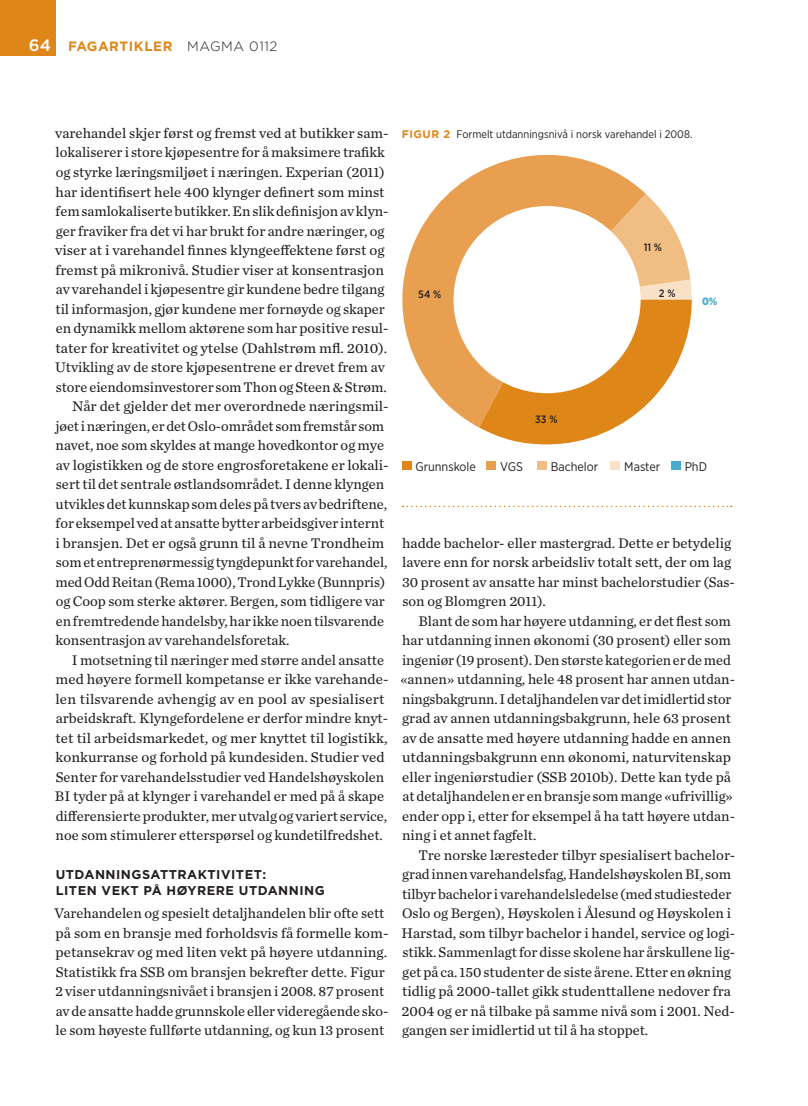
<style>
.page{position:relative;width:808px;height:1106px;background:#fff}
.page>*{position:absolute;margin:0;border:0;box-sizing:border-box;transform-origin:0 0}
.b1a_f{font:14.55px/19.5px "Chronicle Text G2";color:#231f20}
.b1af-_f{font:14.55px/19.5px "Chronicle Text G2";color:#231f20}
.t1{font:700 13.5px "Gotham";letter-spacing:.04em;color:#df8619}
.m1t_t{font:700 12.75px/15.8px "Gotham";letter-spacing:.04em;color:#231f20}
.t2{font:12.6px "Gotham Narrow";color:#231f20}
.fig1_f_m1t_t{font:10.95px "Gotham Narrow";color:#231f20}
.t3{font:500 10.65px "Gotham Narrow";color:#231f20}
.t4{font:900 10.65px "Gotham Narrow";color:#49aacd}
.s1{font-weight:500;font-size:16.5px;color:#fff}
.s2{font-weight:300;color:#231f20}
.s3{font-family:"Gotham";font-weight:700;color:#df8619}
</style>
<div class="page">
<div style="left:0;top:0;width:55px;height:55px;background:#df8619"></div>
<svg style="left:403px;top:505px;width:329px;height:2px"></svg>
<svg style="left:402px;top:155px;width:244px;height:272px;fill:#e8a050"></svg>
<svg style="left:479px;top:194px;width:213px;height:250px"></svg>
<div style="left:671px;top:461px;width:9px;height:9px;background:#49aacd"></div>
<div style="left:611px;top:461px;width:9px;height:9px;background:#f9e1c7"></div>
<div style="left:537px;top:461px;width:10px;height:9px;background:#f0bd83"></div>
<div style="left:487px;top:461px;width:9px;height:9px;background:#e8a050"></div>
<div style="left:402px;top:461px;width:9px;height:9px;background:#df8619"></div>
<div style="left:453px;top:206px;width:188px;height:187px;background:#fff;border-radius:50%"></div>
<p class="t1" style="left:29px;top:37px;width:250px"><span class="s1">64</span> FAGARTIKLER <span class="s2">MAGMA 0112</span></p>
<p class="b1a_f" style="left:55px;top:123px;width:335px">varehandel skjer først og fremst ved at butikker sam&shy;lokaliserer i store kjøpesentre for å maksimere trafikk og styrke læringsmiljøet i næringen. Experian (2011) har identifisert hele 400 klynger definert som minst fem samlokaliserte butikker. En slik definisjon av klyn&shy;ger fraviker fra det vi har brukt for andre næringer, og viser at i varehandel finnes klyngeefektene først og fremst på mikronivå. Studier viser at konsentrasjon av varehandel i kjøpesentre gir kundene bedre tilgang til informasjon, gjør kundene mer fornøyde og skaper en dynamikk mellom aktørene som har positive resul&shy;tater for kreativitet og ytelse (Dahlstrøm mfl. 2010).<br>Utvikling av de store kjøpesentrene er drevet frem av store eiendomsinvestorer som Thon og Steen &amp; Strøm.</p>
<p class="b1a_f" style="left:55px;top:396px;width:335px;text-indent:17px">Når det gjelder det mer overordnede næringsmil&shy;jøet i næringen, er det Oslo-området som fremstår som navet, noe som skyldes at mange hovedkontor og mye av logistikken og de store engrosforetakene er lokali&shy;sert til det sentrale østlandsområdet. I denne klyngen utvikles det kunnskap som deles på tvers av bedriftene, for eksempel ved at ansatte bytter arbeidsgiver internt i bransjen. Det er også grunn til å nevne Trondheim som et entreprenørmessig tyngdepunkt for varehandel, med Odd Reitan (Rema 1000), Trond Lykke (Bunnpris) og Coop som sterke aktører. Bergen, som tidligere var en fremtredende handelsby, har ikke noen tilsvarende konsentrasjon av varehandelsforetak.</p>
<p class="b1a_f" style="left:55px;top:649px;width:335px;text-indent:17px">I motsetning til næringer med større andel ansatte med høyere formell kompetanse er ikke varehande&shy;len tilsvarende avhengig av en pool av spesialisert arbeidskraft. Klyngefordelene er derfor mindre knyt&shy;tet til arbeidsmarkedet, og mer knyttet til logistikk, konkurranse og forhold på kundesiden. Studier ved Senter for varehandelsstudier ved Handelshøyskolen BI tyder på at klynger i varehandel er med på å skape diferensierte produkter, mer utvalg og variert service, noe som stimulerer etterspørsel og kundetilfredshet.</p>
<p class="m1t_t" style="left:56px;top:866px;width:271px">UTDANNINGSATTRAKTIVITET:<br>LITEN VEKT PÅ HØYRERE UTDANNING</p>
<p class="b1af-_f" style="left:55px;top:903px;width:335px">Varehandelen og spesielt detaljhandelen blir ofte sett på som en bransje med forholdsvis få formelle kom&shy;petansekrav og med liten vekt på høyere utdanning.<br>Statistikk fra SSB om bransjen bekrefter dette. Figur 2 viser utdanningsnivået i bransjen i 2008. 87 prosent av de ansatte hadde grunnskole eller videregående sko&shy;le som høyeste fullførte utdanning, og kun 13 prosent</p>
<p class="fig1_f_m1t_t" style="left:402px;top:127px;width:292px"><span class="s3">FIGUR 2</span> Formelt utdanningsnivå i norsk varehandel i 2008.</p>
<p class="t3" style="left:418px;top:287px;width:24px">54 %</p>
<p class="t3" style="left:644px;top:240px;width:20px">11 %</p>
<p class="t3" style="left:659px;top:286px;width:18px">2 %</p>
<p class="t4" style="left:702px;top:294px;width:17px">0%</p>
<p class="t3" style="left:535px;top:413px;width:24px">33 %</p>
<p class="t2" style="left:415px;top:458px;width:62px">Grunnskole</p>
<p class="t2" style="left:500px;top:458px;width:24px">VGS</p>
<p class="t2" style="left:551px;top:458px;width:49px">Bachelor</p>
<p class="t2" style="left:624px;top:458px;width:37px">Master</p>
<p class="t2" style="left:685px;top:458px;width:24px">PhD</p>
<p class="b1af-_f" style="left:402px;top:532px;width:334px">hadde bachelor- eller mastergrad. Dette er betydelig lavere enn for norsk arbeidsliv totalt sett, der om lag 30 prosent av ansatte har minst bachelorstudier (Sas&shy;son og Blomgren 2011).</p>
<p class="b1a_f" style="left:400px;top:610px;width:336px;text-indent:18px">Blant de som har høyere utdanning, er det flest som har utdanning innen økonomi (30 prosent) eller som ingeniør (19 prosent). Den største kategorien er de med «annen» utdanning, hele 48 prosent har annen utdan&shy;ningsbakgrunn. I detaljhandelen var det imidlertid stor grad av annen utdanningsbakgrunn, hele 63 prosent av de ansatte med høyere utdanning hadde en annen utdanningsbakgrunn enn økonomi, naturvitenskap eller ingeniørstudier (SSB 2010b). Dette kan tyde på at detaljhandelen er en bransje som mange «ufrivillig» ender opp i, etter for eksempel å ha tatt høyere utdan&shy;ning i et annet fagfelt.</p>
<p class="b1a_f" style="left:402px;top:844px;width:335px;text-indent:17px">Tre norske læresteder tilbyr spesialisert bachelor&shy;grad innen varehandelsfag, Handelshøyskolen BI, som tilbyr bachelor i varehandelsledelse (med studiesteder Oslo og Bergen), Høyskolen i Ålesund og Høyskolen i Harstad, som tilbyr bachelor i handel, service og logi&shy;stikk. Sammenlagt for disse skolene har årskullene lig&shy;get på ca. 150 studenter de siste årene. Etter en økning tidlig på 2000-tallet gikk studenttallene nedover fra 2004 og er nå tilbake på samme nivå som i 2001. Ned&shy;gangen ser imidlertid ut til å ha stoppet.</p>
</div>
